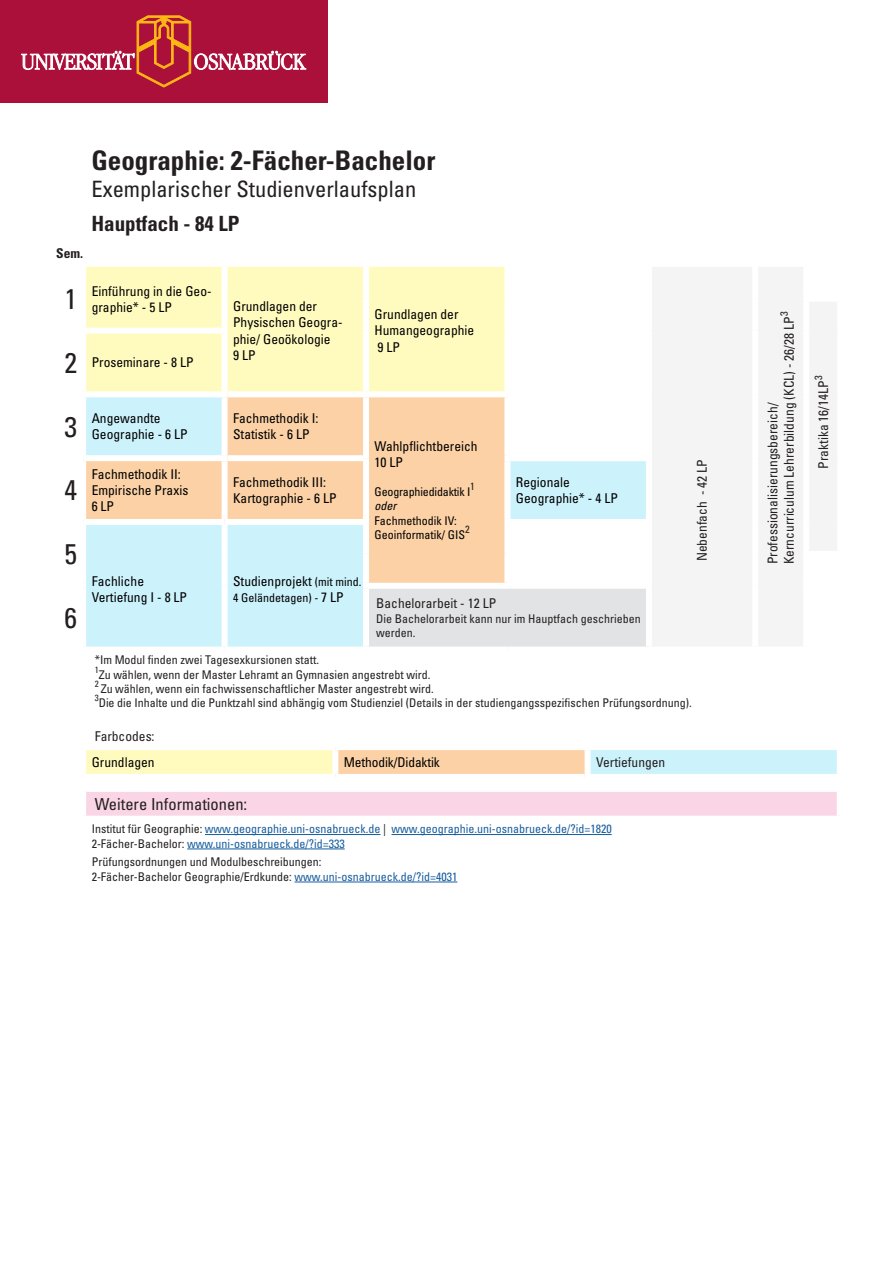
<style>
.page{position:relative;width:893px;height:1263px;background:#fff}
.page>*{position:absolute;margin:0;border:0;box-sizing:border-box;transform-origin:0 0}
.t1{font:condensed 28.5px "Univers LT Pro";color:#231f20}
.t2{font:700 condensed 27px "Univers LT Pro";color:#231f20}
.t3{font:condensed 22.5px "Univers LT Pro";color:#231f20}
.Modul_Titel{font:700 condensed 21px "Univers LT Pro";color:#231f20}
.t4{font:condensed 16.5px "Univers LT Pro";color:#231f20}
.t5{font:condensed 13.5px/16.2px "Univers LT Pro";color:#000}
.t6{font:condensed 13.5px "Univers LT Pro";color:#231f20}
.t7{font:700 condensed 13.5px "Univers LT Pro";color:#231f20}
.Text{font:condensed 12px/14.4px "Univers LT Pro";color:#231f20}
.t8{font:condensed 12px "Univers LT Pro";color:#175d9e}
.t9{font:condensed 12px/14.4px "Univers LT Pro";color:#000}
.t10{font:condensed 10.5px "Univers LT Pro";color:#231f20}
.Text-2{font:condensed 9px "Univers LT Pro";color:#231f20}
.s1{font-size:12px}
.s2{font-style:italic}
.s3{font-size:13.5px}
.s4{color:#231f20}
.s5{color:#175d9e}
</style>
<div class="page">
<div style="left:0;top:0;width:328px;height:103px;background:#ab103a"></div>
<svg style="left:21px;top:16px;width:285px;height:71px"></svg>
<div style="left:86px;top:267px;width:418px;height:124px;background:#fffbbf"></div>
<div style="left:652px;top:267px;width:185px;height:379px;background:#f4f4f4"></div>
<svg style="left:86px;top:461px;width:560px;height:185px;fill:#ccf2fc"></svg>
<svg style="left:86px;top:397px;width:418px;height:189px;background:#ebdcc2"></svg>
<div style="left:366px;top:586px;width:283px;height:63px;background:#e2e3e4"></div>
<div style="left:363px;top:589px;width:6px;height:57px;background:#fff"></div>
<div style="left:803px;top:267px;width:6px;height:29px;background:#fff"></div>
<div style="left:803px;top:557px;width:6px;height:26px;background:#fff"></div>
<div style="left:803px;top:583px;width:40px;height:6px;background:#fff"></div>
<div style="left:803px;top:589px;width:6px;height:57px;background:#fff"></div>
<div style="left:366px;top:646px;width:141px;height:6px;background:#fff"></div>
<div style="left:507px;top:646px;width:142px;height:6px;background:#fff"></div>
<div style="left:222px;top:267px;width:6px;height:32px;background:#fff"></div>
<div style="left:222px;top:299px;width:6px;height:29px;background:#fff"></div>
<div style="left:363px;top:267px;width:6px;height:32px;background:#fff"></div>
<div style="left:363px;top:299px;width:6px;height:32px;background:#fff"></div>
<div style="left:363px;top:331px;width:6px;height:60px;background:#fff"></div>
<div style="left:80px;top:328px;width:148px;height:6px;background:#fff"></div>
<div style="left:222px;top:334px;width:6px;height:57px;background:#fff"></div>
<div style="left:228px;top:455px;width:135px;height:6px;background:#fff"></div>
<div style="left:222px;top:461px;width:6px;height:58px;background:#fff"></div>
<div style="left:510px;top:583px;width:136px;height:6px;background:#fff"></div>
<div style="left:225px;top:519px;width:144px;height:6px;background:#fff"></div>
<div style="left:83px;top:519px;width:142px;height:6px;background:#fff"></div>
<div style="left:222px;top:525px;width:6px;height:29px;background:#fff"></div>
<div style="left:222px;top:554px;width:6px;height:32px;background:#fff"></div>
<div style="left:222px;top:586px;width:6px;height:60px;background:#fff"></div>
<div style="left:363px;top:397px;width:6px;height:61px;background:#fff"></div>
<div style="left:363px;top:458px;width:6px;height:61px;background:#fff"></div>
<div style="left:363px;top:525px;width:6px;height:29px;background:#fff"></div>
<div style="left:363px;top:554px;width:6px;height:29px;background:#fff"></div>
<div style="left:504px;top:525px;width:6px;height:29px;background:#fff"></div>
<div style="left:504px;top:554px;width:6px;height:29px;background:#fff"></div>
<div style="left:363px;top:583px;width:147px;height:6px;background:#fff"></div>
<div style="left:803px;top:296px;width:40px;height:6px;background:#fff"></div>
<div style="left:803px;top:302px;width:6px;height:29px;background:#fff"></div>
<div style="left:803px;top:331px;width:6px;height:63px;background:#fff"></div>
<div style="left:803px;top:394px;width:6px;height:64px;background:#fff"></div>
<div style="left:803px;top:458px;width:6px;height:64px;background:#fff"></div>
<div style="left:803px;top:522px;width:6px;height:29px;background:#fff"></div>
<div style="left:803px;top:551px;width:40px;height:6px;background:#fff"></div>
<div style="left:646px;top:586px;width:6px;height:60px;background:#fff"></div>
<div style="left:752px;top:267px;width:6px;height:32px;background:#fff"></div>
<div style="left:752px;top:299px;width:6px;height:32px;background:#fff"></div>
<div style="left:752px;top:331px;width:6px;height:63px;background:#fff"></div>
<div style="left:752px;top:394px;width:6px;height:64px;background:#fff"></div>
<div style="left:752px;top:458px;width:6px;height:64px;background:#fff"></div>
<div style="left:752px;top:522px;width:6px;height:32px;background:#fff"></div>
<div style="left:752px;top:554px;width:6px;height:32px;background:#fff"></div>
<div style="left:752px;top:586px;width:6px;height:60px;background:#fff"></div>
<div style="left:504px;top:461px;width:6px;height:58px;background:#fff"></div>
<div style="left:504px;top:519px;width:148px;height:6px;background:#fff"></div>
<div style="left:222px;top:397px;width:6px;height:58px;background:#fff"></div>
<div style="left:83px;top:455px;width:145px;height:6px;background:#fff"></div>
<div style="left:83px;top:747px;width:252px;height:30px;background:#fffbbf"></div>
<div style="left:335px;top:747px;width:253px;height:30px;background:#fbd1a5"></div>
<div style="left:588px;top:747px;width:252px;height:30px;background:#ccf2fc"></div>
<div style="left:585px;top:750px;width:6px;height:24px;background:#fff"></div>
<div style="left:332px;top:750px;width:6px;height:24px;background:#fff"></div>
<div style="left:83px;top:744px;width:252px;height:6px;background:#fff"></div>
<div style="left:80px;top:750px;width:6px;height:24px;background:#fff"></div>
<div style="left:335px;top:744px;width:253px;height:6px;background:#fff"></div>
<div style="left:588px;top:744px;width:255px;height:6px;background:#fff"></div>
<div style="left:585px;top:774px;width:258px;height:6px;background:#fff"></div>
<div style="left:83px;top:774px;width:252px;height:6px;background:#fff"></div>
<div style="left:335px;top:774px;width:250px;height:6px;background:#fff"></div>
<div style="left:837px;top:750px;width:6px;height:24px;background:#fff"></div>
<div style="left:83px;top:789px;width:757px;height:30px;background:#fad5e5"></div>
<div style="left:80px;top:792px;width:6px;height:24px;background:#fff"></div>
<div style="left:80px;top:786px;width:763px;height:6px;background:#fff"></div>
<div style="left:837px;top:792px;width:6px;height:24px;background:#fff"></div>
<div style="left:83px;top:816px;width:760px;height:6px;background:#fff"></div>
<hr style="left:205px;top:834px;width:175px;height:1px;background:#175d9e">
<hr style="left:391px;top:834px;width:221px;height:1px;background:#175d9e">
<hr style="left:187px;top:849px;width:158px;height:1px;background:#175d9e">
<hr style="left:294px;top:882px;width:163px;height:1px;background:#175d9e">
<p class="t2" style="left:91px;top:144px;width:345px">Geographie: 2-Fächer-Bachelor</p>
<p class="t3" style="left:91px;top:175px;width:326px">Exemplarischer Studienverlaufsplan</p>
<p class="Modul_Titel" style="left:91px;top:211px;width:150px">Hauptfach - 84 LP</p>
<p class="t7" style="left:56px;top:245px;width:28px">Sem.</p>
<p class="t1" style="left:65px;top:281px;width:14px">1</p>
<p class="t5" style="left:92px;top:282px;width:121px">Einführung in die Geo&shy;graphie* - 5 LP</p>
<p class="t1" style="left:65px;top:345px;width:14px">2</p>
<p class="t5" style="left:92px;top:354px;width:103px">Proseminare - 8 LP</p>
<p class="t5" style="left:233px;top:298px;width:111px">Grundlagen der<br>Physischen Geogra&shy;phie/ Geoökologie<br>9 LP</p>
<p class="t5" style="left:375px;top:306px;width:101px">Grundlagen der<br>Humangeographie<br>9 LP</p>
<p class="t1" style="left:65px;top:408px;width:14px">3</p>
<p class="t5" style="left:92px;top:410px;width:97px">Angewandte<br>Geographie - 6 LP</p>
<p class="t5" style="left:233px;top:410px;width:87px">Fachmethodik I:<br>Statistik - 6 LP</p>
<p class="t5" style="left:375px;top:438px;width:105px">Wahlpflichtbereich<br>10 LP</p>
<p class="t9" style="left:375px;top:484px;width:97px">Geographiedidaktik I</p>
<p class="t1" style="left:65px;top:472px;width:14px">4</p>
<p class="t5" style="left:92px;top:466px;width:98px">Fachmethodik II:<br>Empirische Praxis<br>6 LP</p>
<p class="t5" style="left:233px;top:474px;width:105px">Fachmethodik III:<br>Kartographie - 6 LP</p>
<p class="t5" style="left:516px;top:474px;width:103px">Regionale<br>Geographie* - 4 LP</p>
<p class="t1" style="left:65px;top:536px;width:14px">5</p>
<p class="t5" style="left:92px;top:573px;width:97px">Fachliche<br>Vertiefung I - 8 LP</p>
<p class="t5" style="left:233px;top:573px;width:130px">Studienprojekt <span class="s1">(mit mind.</span></p>
<p class="t10" style="left:470px;top:479px;width:6px">1</p>
<p class="t9" style="left:375px;top:499px;width:84px"><span class="s2">oder<br></span>Fachmethodik IV:</p>
<p class="t9" style="left:375px;top:527px;width:92px">Geoinformatik/ GIS</p>
<p class="t10" style="left:465px;top:523px;width:6px">2</p>
<p class="t9" style="left:233px;top:590px;width:112px">4 Geländetagen) - <span class="s3">7 LP</span></p>
<p class="t6" style="left:376px;top:595px;width:121px">Bachelorarbeit - 12 LP</p>
<p class="Text" style="left:376px;top:611px;width:266px">Die Bachelorarbeit kann nur im Hauptfach geschrieben werden.</p>
<p class="t1" style="left:65px;top:600px;width:14px">6</p>
<p class="t6" style="left:694px;top:561px;width:103px;rotate:-90deg">Nebenfach - 42 LP</p>
<p class="Text" style="left:95px;top:653px;width:226px">*Im Modul finden zwei Tagesexkursionen statt.</p>
<p class="Text-2" style="left:95px;top:664px;width:5px">1</p>
<p class="Text" style="left:99px;top:667px;width:333px">Zu wählen, wenn der Master Lehramt an Gymnasien angestrebt wird.</p>
<p class="Text-2" style="left:95px;top:678px;width:5px">2</p>
<p class="Text" style="left:101px;top:681px;width:335px">Zu wählen, wenn ein fachwissenschaftlicher Master angestrebt wird.</p>
<p class="Text-2" style="left:95px;top:692px;width:5px">3</p>
<p class="Text" style="left:99px;top:696px;width:595px">Die die Inhalte und die Punktzahl sind abhängig vom Studienziel (Details in der studiengangsspezifischen Prüfungsordnung).</p>
<p class="t6" style="left:95px;top:728px;width:61px">Farbcodes:</p>
<p class="t5" style="left:92px;top:754px;width:64px">Grundlagen</p>
<p class="t5" style="left:344px;top:754px;width:98px">Methodik/Didaktik</p>
<p class="t6" style="left:596px;top:753px;width:71px">Vertiefungen</p>
<p class="t4" style="left:95px;top:793px;width:154px">Weitere Informationen:</p>
<p class="t8" style="left:92px;top:821px;width:521px"><span class="s4">Institut für Geographie:</span> www.geographie.uni-osnabrueck.de <span class="s4">|</span> www.geographie.uni-osnabrueck.de/?id=1820</p>
<p class="t8" style="left:92px;top:836px;width:255px"><span class="s4">2-Fächer-Bachelor:</span> www.uni-osnabrueck.de/?id=333</p>
<p class="Text" style="left:92px;top:855px;width:231px">Prüfungsordnungen und Modulbeschreibungen:</p>
<p class="Text" style="left:92px;top:869px;width:367px">2-Fächer-Bachelor Geographie/Erdkunde: <span class="s5">www.uni-osnabrueck.de/?id=4031</span></p>
<p class="t6" style="left:780px;top:564px;width:254px;rotate:-90deg">Kerncurriculum Lehrerbildung (KCL) - 26/28 LP<sup>3</sup></p>
<p class="t6" style="left:764px;top:564px;width:164px;rotate:-90deg">Professionalisierungsbereich/</p>
<p class="t6" style="left:815px;top:469px;width:95px;rotate:-90deg">Praktika 16/14LP<sup>3</sup></p>
</div>
